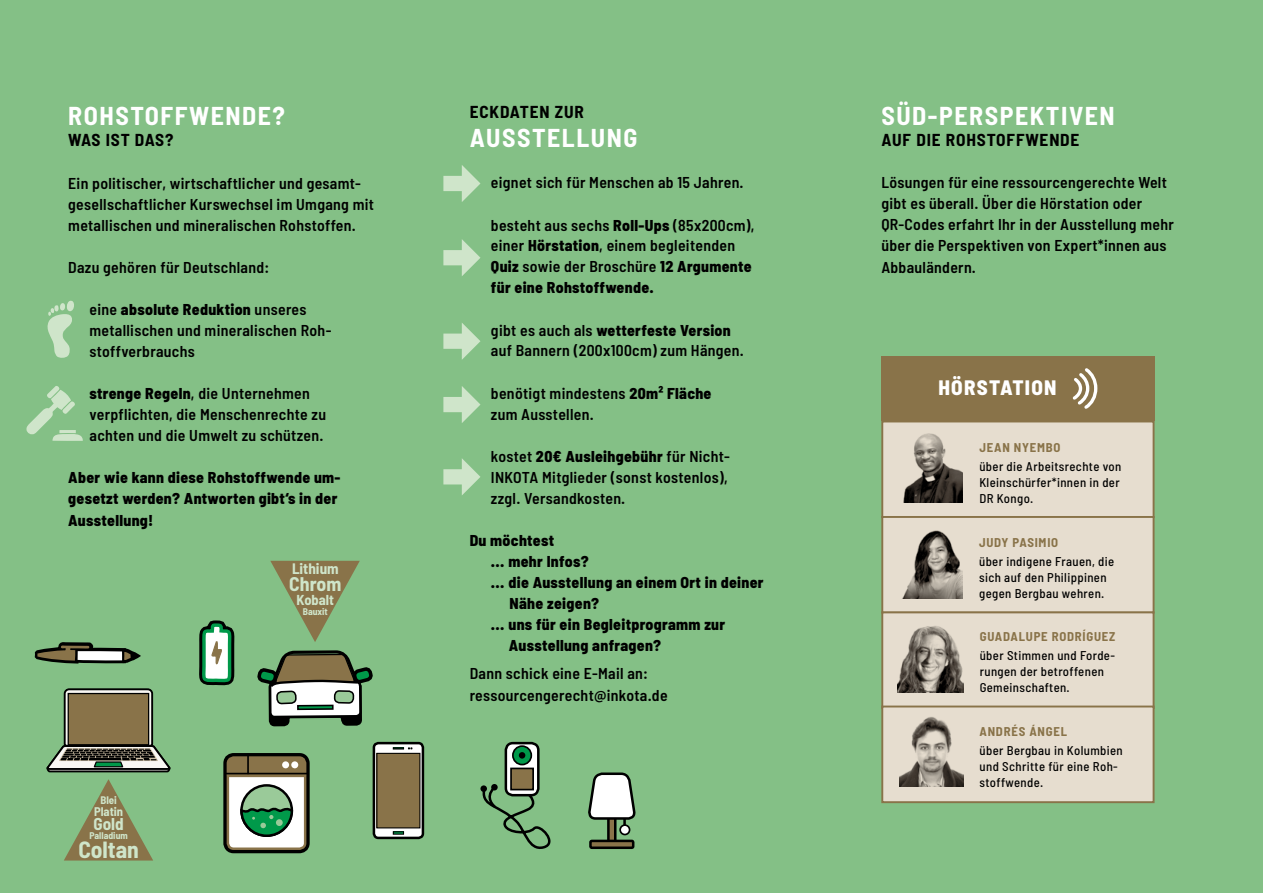
<style>
.page{position:relative;width:1263px;height:893px;background:#84c086}
.page>*{position:absolute;margin:0;border:0;box-sizing:border-box;transform-origin:0 0}
.t1{font:700 semi-condensed 25.95px "Barlow";letter-spacing:.06em;color:#fff}
.t2{font:700 semi-condensed 23.55px "Barlow";color:#cfe5ca}
.t3{font:800 semi-condensed 21px "Barlow";color:#fff}
.t4{font:700 semi-condensed 19.8px "Barlow";color:#cfe5ca}
.t5{font:700 semi-condensed 17.4px "Barlow";letter-spacing:.05em;color:#000}
.t6{font:700 semi-condensed 17.1px "Barlow";color:#cfe5ca}
.t7{font:600 semi-condensed 15.75px/21px "Barlow";letter-spacing:.02em;color:#000}
.t8{font:800 semi-condensed 15.75px/21.3px "Barlow";letter-spacing:.02em;color:#000}
.t9{font:700 semi-condensed 15.15px "Barlow";color:#cfe5ca}
.t10{font:700 semi-condensed 14.4px "Barlow";color:#cfe5ca}
.t11{font:500 semi-condensed 12.75px/15.9px "Barlow";letter-spacing:.03em;color:#000}
.t12{font:700 semi-condensed 12.75px "Barlow";letter-spacing:.06em;color:#897349}
.t13{font:700 semi-condensed 12.6px "Barlow";color:#cfe5ca}
.t14{font:700 semi-condensed 10.95px "Barlow";color:#cfe5ca}
.t15{font:700 semi-condensed 9.75px "Barlow";color:#cfe5ca}
.s1{font-weight:800}
</style>
<div class="page">
<svg style="left:27px;top:386px;width:56px;height:55px"></svg>
<svg style="left:443px;top:165px;width:37px;height:37px"></svg>
<svg style="left:443px;top:239px;width:37px;height:37px"></svg>
<svg style="left:443px;top:323px;width:37px;height:37px"></svg>
<svg style="left:443px;top:386px;width:37px;height:37px"></svg>
<svg style="left:443px;top:458px;width:37px;height:37px"></svg>
<div style="left:881px;top:421px;width:273px;height:97px;background:#e6ddcf;border:2px solid #897349"></div>
<div style="left:881px;top:516px;width:273px;height:98px;background:#e6ddcf;border:2px solid #897349"></div>
<div style="left:881px;top:611px;width:273px;height:98px;background:#e6ddcf;border:2px solid #897349"></div>
<div style="left:881px;top:706px;width:273px;height:97px;background:#e6ddcf;border:2px solid #897349"></div>
<div style="left:881px;top:356px;width:273px;height:65px;background:#897349"></div>
<svg style="left:1072px;top:368px;width:26px;height:41px"></svg>
<img style="left:903px;top:433px;width:60px;height:69px">
<img style="left:902px;top:530px;width:60px;height:68px">
<img style="left:897px;top:626px;width:66px;height:66px">
<img style="left:899px;top:717px;width:64px;height:70px">
<svg style="left:47px;top:300px;width:27px;height:58px"></svg>
<svg style="left:46px;top:688px;width:125px;height:85px"></svg>
<div style="left:68px;top:693px;width:81px;height:52px;background:#897349"></div>
<div style="left:68px;top:693px;width:81px;height:52px;border:1px solid #000"></div>
<svg style="left:64px;top:779px;width:89px;height:81px"></svg>
<svg style="left:374px;top:743px;width:49px;height:95px"></svg>
<div style="left:373px;top:742px;width:51px;height:97px;border:3px solid #000;border-radius:5px"></div>
<div style="left:377px;top:753px;width:43px;height:75px;background:#897349"></div>
<div style="left:376px;top:753px;width:44px;height:75px;border:1px solid #000"></div>
<svg style="left:392px;top:831px;width:13px;height:4px"></svg>
<svg style="left:392px;top:747px;width:20px;height:3px"></svg>
<div style="left:589px;top:840px;width:45px;height:9px;border:3px solid #000;border-radius:2px"></div>
<svg style="left:588px;top:772px;width:47px;height:73px"></svg>
<div style="left:620px;top:825px;width:9px;height:9px;background:#fff;border-radius:50%"></div>
<div style="left:619px;top:824px;width:11px;height:11px;border:2px solid #000;border-radius:50%"></div>
<svg style="left:506px;top:743px;width:32px;height:52px"></svg>
<div style="left:505px;top:742px;width:35px;height:54px;border:3px solid #000;border-radius:7px"></div>
<div style="left:511px;top:768px;width:22px;height:22px;background:#897349"></div>
<div style="left:510px;top:768px;width:24px;height:22px;border:2px solid #000"></div>
<svg style="left:513px;top:746px;width:18px;height:19px"></svg>
<div style="left:512px;top:745px;width:20px;height:20px;border:2px solid #000;border-radius:50%"></div>
<div style="left:519px;top:752px;width:6px;height:7px;background:#000;border-radius:50%"></div>
<svg style="left:482px;top:784px;width:69px;height:65px"></svg>
<svg style="left:199px;top:561px;width:177px;height:293px"></svg>
<svg style="left:34px;top:642px;width:107px;height:22px"></svg>
<h1 class="t1" style="left:68px;top:100px;width:218px">ROHSTOFFWENDE?</h1>
<p class="t5" style="left:68px;top:129px;width:107px">WAS IST DAS?</p>
<p class="t7" style="left:68px;top:173px;width:307px">Ein politischer, wirtschaftlicher und gesamt&shy;gesellschaftlicher Kurswechsel im Umgang mit metallischen und mineralischen Rohstoffen.</p>
<p class="t7" style="left:68px;top:257px;width:203px">Dazu gehören für Deutschland:</p>
<p class="t7" style="left:90px;top:299px;width:243px">eine <span class="s1">absolute Reduktion</span> unseres metallischen und mineralischen Roh&shy;stoffverbrauchs</p>
<p class="t7" style="left:90px;top:383px;width:238px"><span class="s1">strenge Regeln</span>, die Unternehmen verpflichten, die Menschenrechte zu achten und die Umwelt zu schützen.</p>
<p class="t8" style="left:68px;top:467px;width:274px">Aber wie kann diese Rohstoffwende um&shy;gesetzt werden? Antworten gibt‘s in der<br>Ausstellung!</p>
<p class="t14" style="left:100px;top:793px;width:18px">BLEI</p>
<p class="t15" style="left:89px;top:830px;width:40px">PALLADIUM</p>
<h2 class="t2" style="left:78px;top:835px;width:62px">COLTAN</h2>
<p class="t13" style="left:94px;top:803px;width:31px">PLATIN</p>
<p class="t6" style="left:94px;top:814px;width:32px">GOLD</p>
<p class="t9" style="left:292px;top:559px;width:48px">LITHIUM</p>
<p class="t4" style="left:289px;top:572px;width:54px">CHROM</p>
<p class="t10" style="left:297px;top:591px;width:39px">KOBALT</p>
<p class="t15" style="left:303px;top:605px;width:27px">BAUXIT</p>
<p class="t5" style="left:470px;top:100px;width:116px">ECKDATEN ZUR</p>
<h1 class="t1" style="left:470px;top:121px;width:167px">AUSSTELLUNG</h1>
<p class="t7" style="left:491px;top:172px;width:254px">eignet sich für Menschen ab 15 Jahren.</p>
<p class="t7" style="left:491px;top:214px;width:265px">besteht aus sechs <span class="s1">Roll-Ups</span> (85x200cm), einer <span class="s1">Hörstation</span>, einem begleitenden <span class="s1">Quiz</span> sowie der Broschüre <span class="s1">12 Argumente für eine Rohstoffwende.</span></p>
<p class="t7" style="left:491px;top:319px;width:254px">gibt es auch als <span class="s1">wetterfeste Version </span>auf Bannern (200x100cm) zum Hängen.</p>
<p class="t7" style="left:491px;top:382px;width:222px">benötigt mindestens <span class="s1">20m² Fläche </span>zum Ausstellen.</p>
<p class="t7" style="left:491px;top:445px;width:240px">kostet <span class="s1">20€ Ausleihgebühr</span> für Nicht-<br>INKOTA Mitglieder (sonst kostenlos), zzgl. Versandkosten.</p>
<p class="t8" style="left:470px;top:529px;width:86px">Du möchtest</p>
<p class="t8" style="left:491px;top:550px;width:99px">... mehr Infos?</p>
<p class="t8" style="left:491px;top:571px;width:274px">... die Ausstellung an einem Ort in deiner</p>
<p class="t8" style="left:509px;top:592px;width:91px">Nähe zeigen?</p>
<p class="t8" style="left:491px;top:613px;width:236px">... uns für ein Begleitprogramm zur</p>
<p class="t8" style="left:509px;top:634px;width:154px">Ausstellung anfragen?</p>
<p class="t7" style="left:470px;top:662px;width:199px;line-height:21.6px">Dann schick eine E-Mail an: ressourcengerecht@inkota.de</p>
<h1 class="t1" style="left:881px;top:100px;width:235px">SÜD-PERSPEKTIVEN</h1>
<p class="t5" style="left:881px;top:129px;width:200px">AUF DIE ROHSTOFFWENDE</p>
<p class="t7" style="left:881px;top:172px;width:294px">Lösungen für eine ressourcengerechte Welt gibt es überall. Über die Hörstation oder QR-Codes erfahrt Ihr in der Ausstellung mehr über die Perspektiven von Expert*innen aus Abbauländern.</p>
<h3 class="t3" style="left:938px;top:375px;width:38px">Hörstation</h3>
<p class="t12" style="left:979px;top:439px;width:82px">JEAN NYEMBO</p>
<p class="t11" style="left:979px;top:458px;width:144px">über die Arbeitsrechte von<br>Kleinschürfer*innen in der<br>DR Kongo.</p>
<p class="t12" style="left:979px;top:535px;width:81px">JUDY PASIMIO</p>
<p class="t11" style="left:979px;top:553px;width:137px">über indigene Frauen, die sich auf den Philippinen gegen Bergbau wehren.</p>
<p class="t12" style="left:980px;top:628px;width:137px">GUADALUPE RODRÍGUEZ</p>
<p class="t11" style="left:980px;top:647px;width:137px">über Stimmen und Forde&shy;rungen der betroffenen<br>Gemeinschaften.</p>
<p class="t12" style="left:979px;top:723px;width:89px">ANDRÉS ÁNGEL</p>
<p class="t11" style="left:979px;top:742px;width:145px">über Bergbau in Kolumbien und Schritte für eine Roh&shy;stoffwende.</p>
</div>
